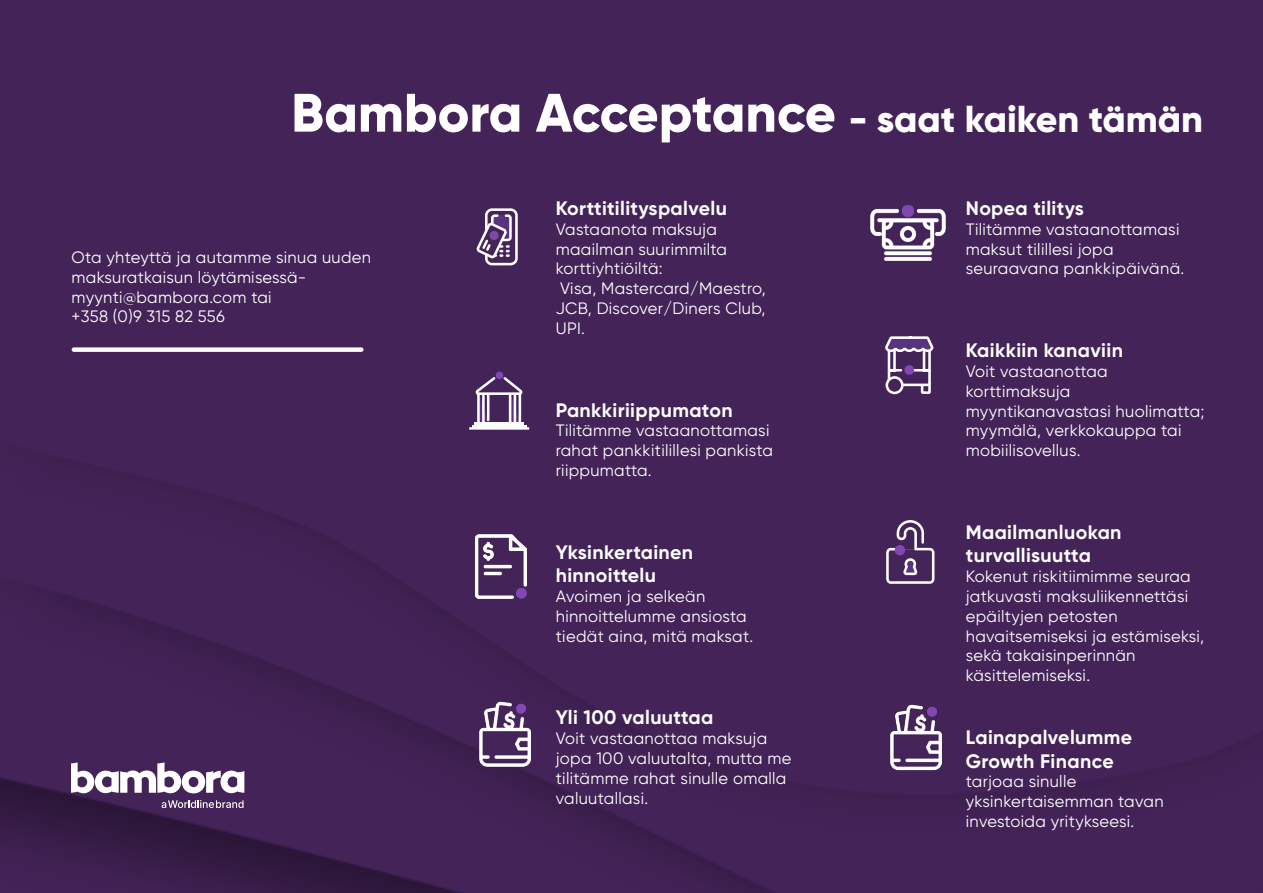
<style>
.page{position:relative;width:1263px;height:893px;background:#442358}
.page>*{position:absolute;margin:0;border:0;box-sizing:border-box;transform-origin:0 0}
.t1{font:800 54px "Gilroy";color:#fff}
.t2{font:700 19.5px/23.4px "Gilroy";letter-spacing:.02em;color:#fff}
.t3{font:16.5px/19.8px "Gilroy";letter-spacing:.02em;color:#fff}
.s1{font-size:37.5px}
</style>
<div class="page">
<div style="left:74px;top:347px;width:287px;height:5px;background:#fff"></div>
<img style="left:871px;top:206px;width:74px;height:55px">
<img style="left:462px;top:530px;width:75px;height:75px">
<img style="left:468px;top:696px;width:74px;height:71px">
<svg style="left:162px;top:800px;width:82px;height:8px"></svg>
<svg style="left:72px;top:762px;width:172px;height:31px"></svg>
<hr style="left:469px;top:427px;width:60px;height:3px;background:#fff">
<hr style="left:472px;top:425px;width:54px;height:2px;background:#fff">
<hr style="left:474px;top:423px;width:50px;height:2px;background:#fff">
<svg style="left:474px;top:375px;width:50px;height:48px"></svg>
<div style="left:496px;top:372px;width:7px;height:7px;background:#8247b5;border-radius:50%"></div>
<div style="left:486px;top:210px;width:30px;height:54px;background:#452459;border-radius:6px"></div>
<div style="left:485px;top:208px;width:33px;height:57px;border:3px solid #fff;border-radius:6px"></div>
<div style="left:491px;top:214px;width:21px;height:27px;border:3px solid #fff;border-radius:3px"></div>
<svg style="left:475px;top:215px;width:35px;height:45px"></svg>
<svg style="left:885px;top:519px;width:51px;height:66px;background:#6c527c"></svg>
<div style="left:895px;top:545px;width:10px;height:10px;background:#8247b5;border-radius:50%"></div>
<svg style="left:883px;top:303px;width:52px;height:92px;background:#674b7a"></svg>
<img style="left:879px;top:700px;width:74px;height:74px">
<p class="t1" style="left:291px;top:79px;width:913px">Bambora Acceptance <span class="s1">- saat kaiken tämän</span></p>
<p class="t3" style="left:72px;top:247px;width:301px">Ota yhteyttä ja autamme sinua uuden maksuratkaisun löytämisessä-</p>
<p class="t3" style="left:72px;top:287px;width:201px">myynti@bambora.com tai +358 (0)9 315 82 556</p>
<p class="t2" style="left:556px;top:196px;width:173px">Korttitilityspalvelu</p>
<p class="t3" style="left:556px;top:219px;width:211px">Vastaanota maksuja maailman suurimmilta korttiyhtiöiltä:<br>Visa, Mastercard/Maestro,<br>JCB, Discover/Diners Club,<br>UPI.</p>
<p class="t2" style="left:556px;top:398px;width:178px">Pankkiriippumaton</p>
<p class="t3" style="left:556px;top:420px;width:219px">Tilitämme vastaanottamasi rahat pankkitilillesi pankista riippumatta.</p>
<p class="t2" style="left:556px;top:540px;width:139px">Yksinkertainen hinnoittelu</p>
<p class="t3" style="left:556px;top:586px;width:199px">Avoimen ja selkeän hinnoittelumme ansiosta tiedät aina, mitä maksat.</p>
<p class="t2" style="left:556px;top:706px;width:159px">Yli 100 valuuttaa</p>
<p class="t3" style="left:556px;top:728px;width:237px">Voit vastaanottaa maksuja jopa 100 valuutalta, mutta me tilitämme rahat sinulle omalla valuutallasi.</p>
<p class="t2" style="left:966px;top:196px;width:119px">Nopea tilitys</p>
<p class="t3" style="left:966px;top:219px;width:220px">Tilitämme vastaanottamasi maksut tilillesi jopa seuraavana pankkipäivänä.</p>
<p class="t2" style="left:966px;top:338px;width:159px">Kaikkiin kanaviin</p>
<p class="t3" style="left:966px;top:361px;width:240px">Voit vastaanottaa korttimaksuja myyntikanavastasi huolimatta; myymälä, verkkokauppa tai mobiilisovellus.</p>
<p class="t2" style="left:966px;top:520px;width:157px">Maailmanluokan turvallisuutta</p>
<p class="t3" style="left:966px;top:566px;width:240px">Kokenut riskitiimimme seuraa jatkuvasti maksuliikennettäsi epäiltyjen petosten havaitsemiseksi ja estämiseksi, sekä takaisinperinnän käsittelemiseksi.</p>
<p class="t2" style="left:966px;top:725px;width:168px">Lainapalvelumme<br>Growth Finance</p>
<p class="t3" style="left:966px;top:771px;width:199px">tarjoaa sinulle yksinkertaisemman tavan investoida yritykseesi.</p>
</div>
